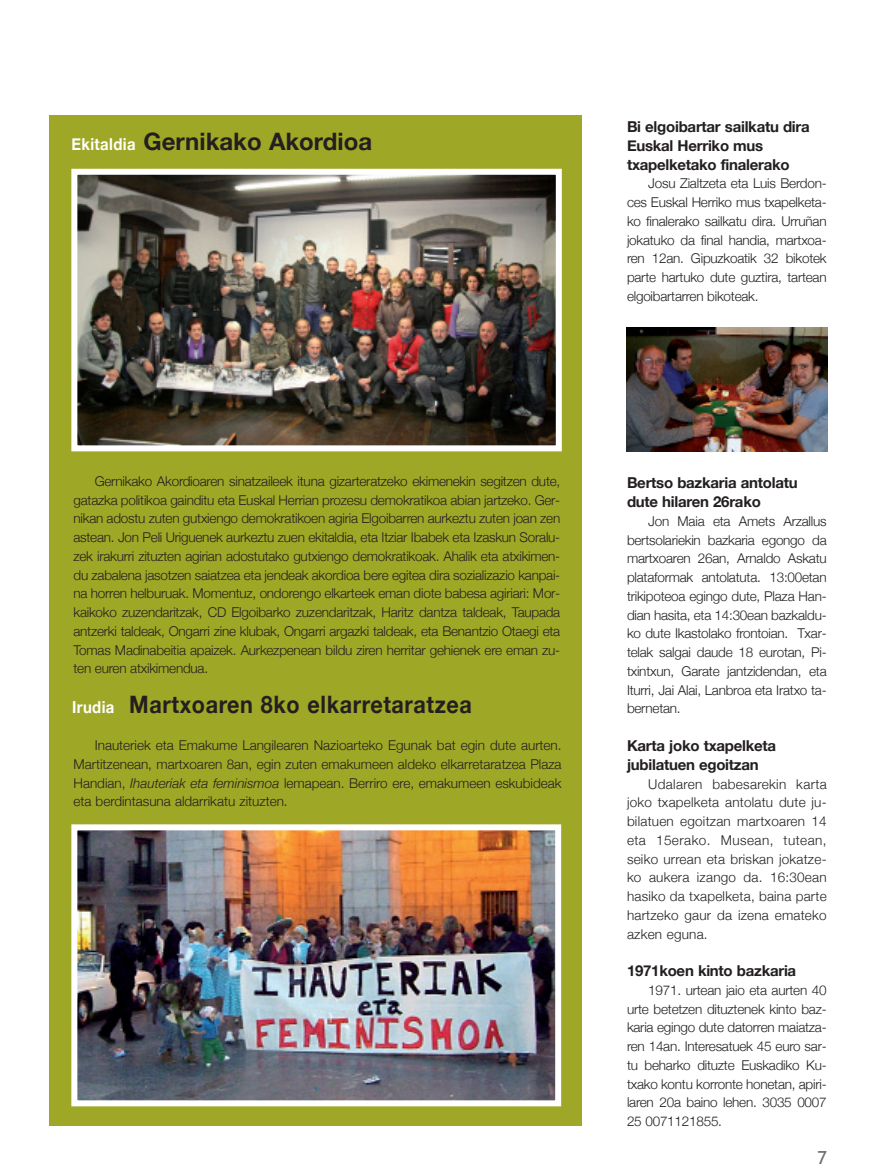
<style>
.page{position:relative;width:877px;height:1175px;background:#fff}
.page>*{position:absolute;margin:0;border:0;box-sizing:border-box;transform-origin:0 0}
.t1{font:700 24px "Helvetica Neue";letter-spacing:.03em;color:#231f20;scale:.9 1}
.t2{font:700 24px "Helvetica Neue";letter-spacing:.03em;color:#231f20}
.t3{font:18px "Trebuchet MS";color:#716c6b}
.t4{font:700 15px/18.8px "Helvetica Neue";letter-spacing:-.015em;color:#231f20}
.t5{font:300 13.5px/18.8px "Helvetica Neue";letter-spacing:-.015em;color:#231f20;text-align:justify}
.s1{font-size:16.5px;color:#fff}
.s2{font-style:italic}
</style>
<div class="page">
<div style="left:49px;top:115px;width:533px;height:1011px;background:#9fa727"></div>
<img style="left:78px;top:176px;width:477px;height:268px">
<div style="left:71px;top:169px;width:491px;height:282px;border:6px solid #fff"></div>
<img style="left:78px;top:831px;width:476px;height:268px">
<div style="left:71px;top:824px;width:490px;height:282px;border:6px solid #fff"></div>
<img style="left:626px;top:328px;width:201px;height:123px">
<h1 class="t2" style="left:71px;top:126px;width:302px"><span class="s1">ekitaldia</span> gernikako akordioa</h1>
<p class="t4" style="left:627px;top:117px;width:184px">bi elgoibartar sailkatu dira euskal Herriko mus txapelketako finalerako</p>
<p class="t5" style="left:627px;top:174px;width:201px;text-indent:21px">Josu Zialtzeta eta luis Berdon&shy;ces Euskal Herriko mus txapelketa&shy;ko finalerako sailkatu dira. urruñan jokatuko da final handia, martxoa&shy;ren 12an. Gipuzkoatik 32 bikotek parte hartuko dute guztira, tartean elgoibartarren bikoteak.</p>
<p class="t5" style="left:73px;top:471px;width:488px;text-indent:21px">Gernikako Akordioaren sinatzaileek ituna gizarteratzeko ekimenekin segitzen dute, gatazka politikoa gainditu eta Euskal Herrian prozesu demokratikoa abian jartzeko. Ger&shy;nikan adostu zuten gutxiengo demokratikoen agiria Elgoibarren aurkeztu zuten joan zen astean. Jon Peli uriguenek aurkeztu zuen ekitaldia, eta Itziar Ibabek eta Izaskun Soralu&shy;zek irakurri zituzten agirian adostutako gutxiengo demokratikoak. Ahalik eta atxikimen&shy;du zabalena jasotzen saiatzea eta jendeak akordioa bere egitea dira sozializazio kanpai&shy;na horren helburuak. Momentuz, ondorengo elkarteek eman diote babesa agiriari: Mor&shy;kaikoko zuzendaritzak, CD Elgoibarko zuzendaritzak, Haritz dantza taldeak, taupada antzerki taldeak, Ongarri zine klubak, Ongarri argazki taldeak, eta Benantzio Otaegi eta tomas Madinabeitia apaizek. Aurkezpenean bildu ziren herritar gehienek ere eman zu&shy;ten euren atxikimendua.</p>
<h1 class="t1" style="left:72px;top:689px;width:446px"><span class="s1">Irudia</span> Martxoaren 8ko elkarretaratzea</h1>
<p class="t5" style="left:73px;top:735px;width:490px;text-indent:21px">Inauteriek eta Emakume langilearen Nazioarteko Egunak bat egin dute aurten.<br>Martitzenean, martxoaren 8an, egin zuten emakumeen aldeko elkarretaratzea Plaza Handian, <span class="s2">Ihauteriak eta feminismoa</span> lemapean. Berriro ere, emakumeen eskubideak eta berdintasuna aldarrikatu zituzten.</p>
<p class="t4" style="left:627px;top:473px;width:172px">bertso bazkaria antolatu dute hilaren 26rako</p>
<p class="t5" style="left:627px;top:511px;width:201px;text-indent:21px">Jon Maia eta Amets Arzallus bertsolariekin bazkaria egongo da martxoaren 26an, Arnaldo Askatu plataformak antolatuta. 13:00etan trikipoteoa egingo dute, Plaza Han&shy;dian hasita, eta 14:30ean bazkaldu&shy;ko dute Ikastolako frontoian. txar&shy;telak salgai daude 18 eurotan, Pi&shy;txintxun, Garate jantzidendan, eta Iturri, Jai Alai, lanbroa eta Iratxo ta&shy;bernetan.</p>
<p class="t4" style="left:627px;top:736px;width:151px">karta joko txapelketa jubilatuen egoitzan</p>
<p class="t5" style="left:627px;top:774px;width:201px;text-indent:21px">udalaren babesarekin karta joko txapelketa antolatu dute ju&shy;bilatuen egoitzan martxoaren 14 eta 15erako. Musean, tutean, seiko urrean eta briskan jokatze&shy;ko aukera izango da. 16:30ean hasiko da txapelketa, baina parte hartzeko gaur da izena emateko azken eguna.</p>
<p class="t4" style="left:627px;top:961px;width:171px">1971koen kinto bazkaria</p>
<p class="t5" style="left:627px;top:980px;width:201px;text-indent:21px">1971. urtean jaio eta aurten 40 urte betetzen dituztenek kinto baz&shy;karia egingo dute datorren maiatza&shy;ren 14an. Interesatuek 45 euro sar&shy;tu beharko dituzte Euskadiko ku&shy;txako kontu korronte honetan, apiri&shy;laren 20a baino lehen. 3035 0007<br>25 0071121855.</p>
<h2 class="t3" style="left:818px;top:1147px;width:11px">7</h2>
</div>
